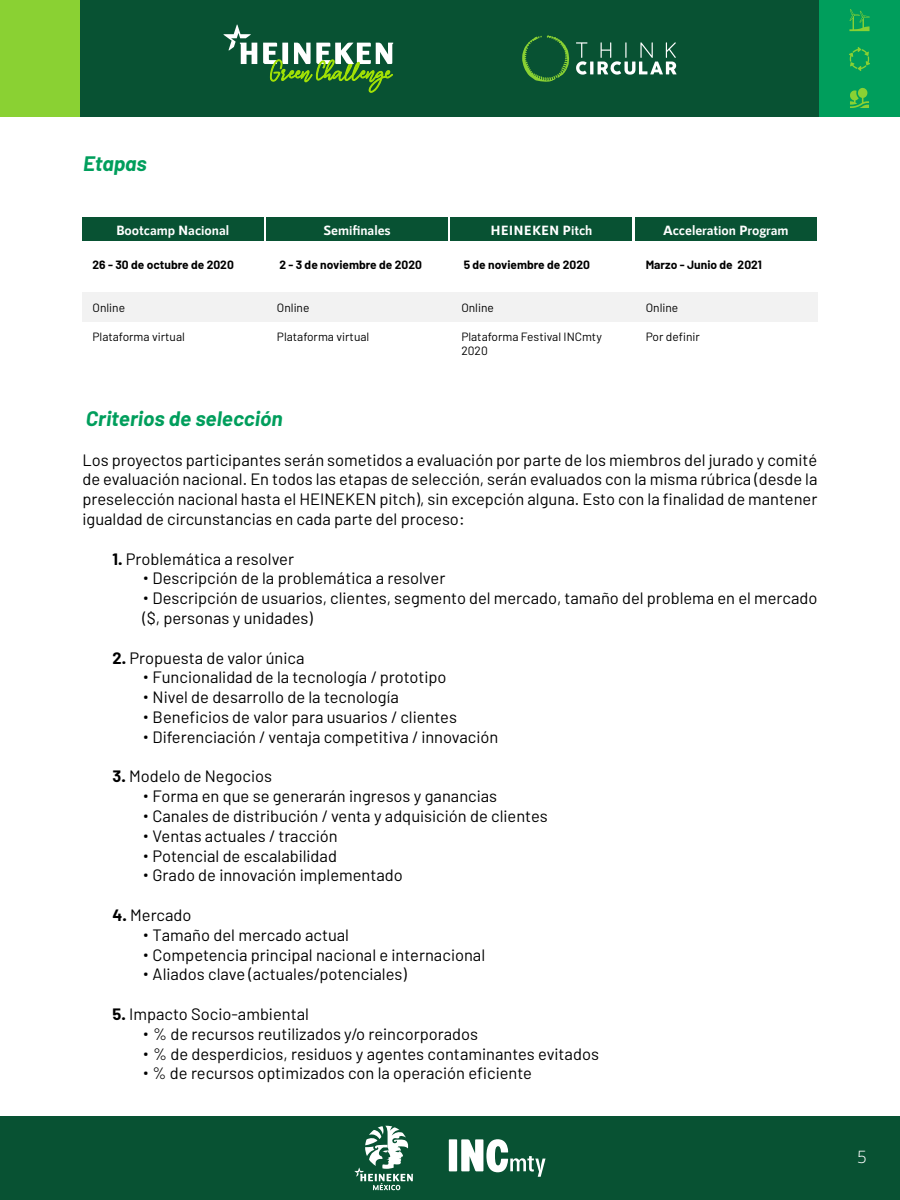
<style>
.page{position:relative;width:900px;height:1200px;background:#fff}
.page>*{position:absolute;margin:0;border:0;box-sizing:border-box;transform-origin:0 0}
.t1{font:italic 700 21px "Barlow";color:#009e5c}
.t2{font:300 18px "RNS Sanz";color:#fff}
.t3{font:16.5px/19.8px "Barlow";color:#000;text-align:justify}
.t4{font:700 13.5px "RNS Sanz";color:#fff}
.t5{font:12px/14.4px "Barlow";color:#000}
.t6{font:700 12px "Barlow";color:#000}
.s1{font-weight:700}
.s2{font-family:"RNS Sanz";font-weight:300}
</style>
<div class="page">
<div style="left:0;top:0;width:900px;height:117px;background:#085233"></div>
<div style="left:0;top:1116px;width:900px;height:84px;background:#085233"></div>
<div style="left:1px;top:0;width:79px;height:117px;background:#8ad133"></div>
<div style="left:819px;top:0;width:81px;height:117px;background:#009e5c"></div>
<svg style="left:223px;top:24px;width:170px;height:69px"></svg>
<svg style="left:576px;top:42px;width:101px;height:33px"></svg>
<svg style="left:522px;top:35px;width:47px;height:47px"></svg>
<svg style="left:850px;top:88px;width:19px;height:20px"></svg>
<svg style="left:849px;top:47px;width:21px;height:24px"></svg>
<svg style="left:849px;top:9px;width:21px;height:22px"></svg>
<svg style="left:354px;top:1126px;width:59px;height:64px"></svg>
<div style="left:449px;top:1139px;width:8px;height:32px;background:#fff"></div>
<svg style="left:461px;top:1139px;width:85px;height:38px"></svg>
<div style="left:82px;top:292px;width:736px;height:30px;background:#f2f2f2"></div>
<div style="left:82px;top:218px;width:182px;height:24px;background:#085233"></div>
<div style="left:451px;top:218px;width:181px;height:24px;background:#085233"></div>
<div style="left:266px;top:218px;width:182px;height:24px;background:#085233"></div>
<div style="left:635px;top:218px;width:182px;height:24px;background:#085233"></div>
<p class="t1" style="left:83px;top:150px;width:65px">Etapas</p>
<p class="t4" style="left:116px;top:222px;width:115px">Bootcamp Nacional</p>
<p class="t4" style="left:323px;top:222px;width:69px">Semifinales</p>
<p class="t4" style="left:491px;top:222px;width:103px">HEINEKEN Pitch</p>
<p class="t4" style="left:663px;top:222px;width:127px">Acceleration Program</p>
<p class="t6" style="left:93px;top:257px;width:143px">26 - 30 de octubre de 2020</p>
<p class="t5" style="left:93px;top:300px;width:34px">Online</p>
<p class="t5" style="left:93px;top:329px;width:94px">Plataforma virtual</p>
<p class="t6" style="left:279px;top:257px;width:144px">2 - 3 de noviembre de 2020</p>
<p class="t5" style="left:277px;top:300px;width:34px">Online</p>
<p class="t5" style="left:277px;top:329px;width:94px">Plataforma virtual</p>
<p class="t6" style="left:464px;top:257px;width:128px">5 de noviembre de 2020</p>
<p class="t5" style="left:461px;top:300px;width:34px">Online</p>
<p class="t5" style="left:461px;top:329px;width:142px">Plataforma Festival INCmty<br>2020</p>
<p class="t6" style="left:646px;top:257px;width:118px">Marzo - Junio de 2021</p>
<p class="t5" style="left:646px;top:300px;width:34px">Online</p>
<p class="t5" style="left:646px;top:329px;width:56px">Por definir</p>
<p class="t1" style="left:86px;top:405px;width:198px">Criterios de selección</p>
<p class="t3" style="left:82px;top:449px;width:737px">Los proyectos participantes serán sometidos a evaluación por parte de los miembros del jurado y comité de evaluación nacional. En todos las etapas de selección, serán evaluados con la misma rúbrica (desde la preselección nacional hasta el HEINEKEN pitch), sin excepción alguna. Esto con la finalidad de mantener igualdad de circunstancias en cada parte del proceso:</p>
<p class="t3" style="left:112px;top:548px;width:183px"><span class="s1">1.</span> Problemática a resolver</p>
<p class="t3" style="left:142px;top:568px;width:304px"><span class="s2">•</span> Descripción de la problemática a resolver</p>
<p class="t3" style="left:142px;top:588px;width:676px"><span class="s2">•</span> Descripción de usuarios, clientes, segmento del mercado, tamaño del problema en el mercado ($, personas y unidades)</p>
<p class="t3" style="left:112px;top:647px;width:194px"><span class="s1">2.</span> Propuesta de valor única</p>
<p class="t3" style="left:142px;top:667px;width:306px"><span class="s2">•</span> Funcionalidad de la tecnología / prototipo</p>
<p class="t3" style="left:142px;top:687px;width:258px"><span class="s2">•</span> Nivel de desarrollo de la tecnología</p>
<p class="t3" style="left:142px;top:707px;width:316px"><span class="s2">•</span> Beneficios de valor para usuarios / clientes</p>
<p class="t3" style="left:142px;top:727px;width:357px"><span class="s2">•</span> Diferenciación / ventaja competitiva / innovación</p>
<p class="t3" style="left:112px;top:766px;width:161px"><span class="s1">3.</span> Modelo de Negocios</p>
<p class="t3" style="left:142px;top:786px;width:356px"><span class="s2">•</span> Forma en que se generarán ingresos y ganancias</p>
<p class="t3" style="left:142px;top:806px;width:407px"><span class="s2">•</span> Canales de distribución / venta y adquisición de clientes</p>
<p class="t3" style="left:142px;top:826px;width:197px"><span class="s2">•</span> Ventas actuales / tracción</p>
<p class="t3" style="left:142px;top:845px;width:196px"><span class="s2">•</span> Potencial de escalabilidad</p>
<p class="t3" style="left:142px;top:865px;width:262px"><span class="s2">•</span> Grado de innovación implementado</p>
<p class="t3" style="left:112px;top:905px;width:81px"><span class="s1">4.</span> Mercado</p>
<p class="t3" style="left:142px;top:925px;width:208px"><span class="s2">•</span> Tamaño del mercado actual</p>
<p class="t3" style="left:142px;top:944px;width:344px"><span class="s2">•</span> Competencia principal nacional e internacional</p>
<p class="t3" style="left:142px;top:964px;width:266px"><span class="s2">•</span> Aliados clave (actuales/potenciales)</p>
<p class="t3" style="left:112px;top:1004px;width:198px"><span class="s1">5.</span> Impacto Socio-ambiental</p>
<p class="t3" style="left:142px;top:1024px;width:337px"><span class="s2">•</span> % de recursos reutilizados y/o reincorporados</p>
<p class="t3" style="left:142px;top:1043px;width:458px"><span class="s2">•</span> % de desperdicios, residuos y agentes contaminantes evitados</p>
<p class="t3" style="left:142px;top:1063px;width:391px"><span class="s2">•</span> % de recursos optimizados con la operación eficiente</p>
<p class="t2" style="left:857px;top:1146px;width:11px">5</p>
</div>
